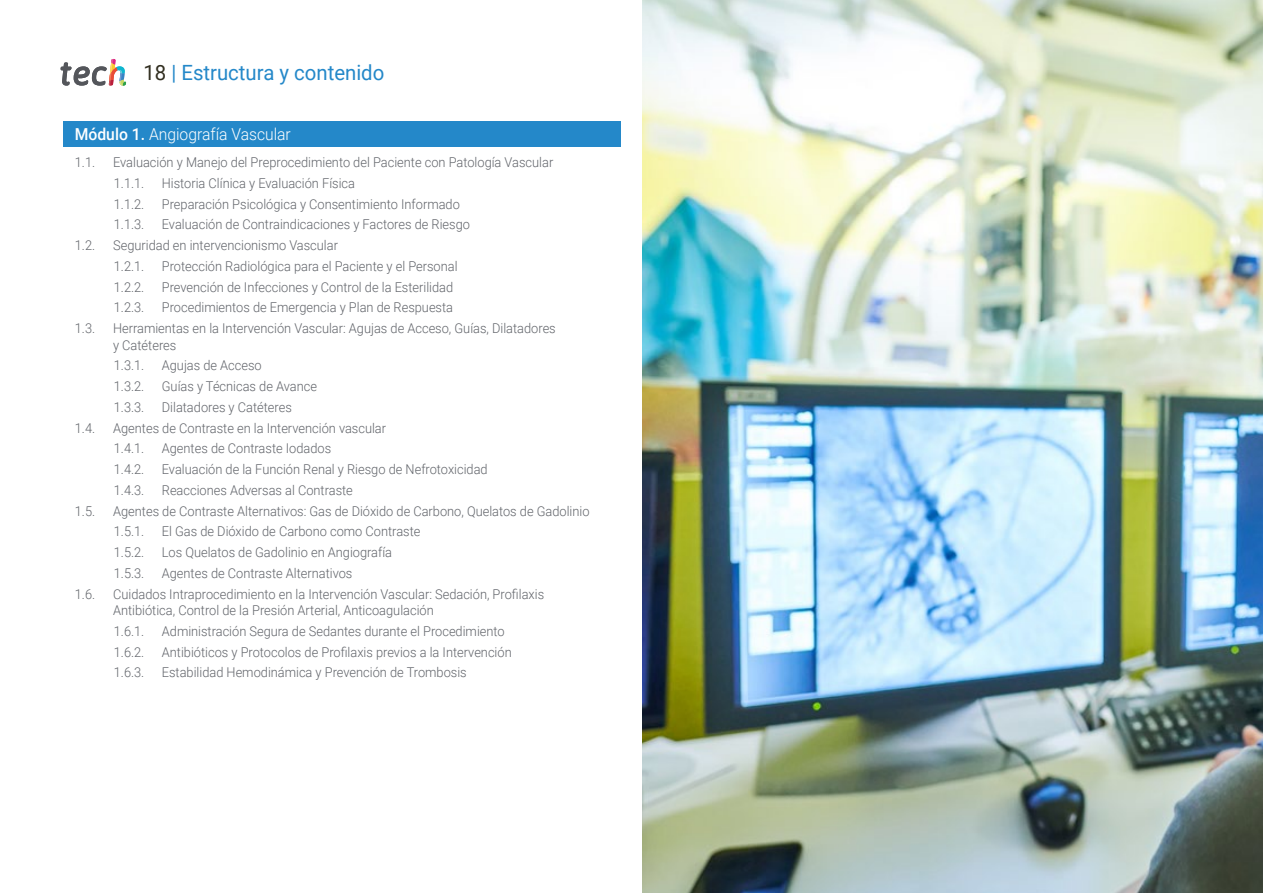
<style>
.page{position:relative;width:1263px;height:893px;background:#fff}
.page>*{position:absolute;margin:0;border:0;box-sizing:border-box;transform-origin:0 0}
.t1{font:21px "Roboto";color:#2488c9}
.t2{font:300 16.5px "Roboto";color:#fff;scale:.95 1}
.t3{font:300 13.5px/20.7px "Roboto";color:#61646a;scale:.95 1}
.s1{color:#312e20}
.s2{font-weight:500}
</style>
<div class="page">
<img style="left:642px;top:0;width:621px;height:893px">
<div style="left:64px;top:121px;width:557px;height:25px;background:#2488c9"></div>
<svg style="left:61px;top:59px;width:65px;height:27px"></svg>
<h1 class="t1" style="left:144px;top:57px;width:242px"><span class="s1">18</span> | Estructura y contenido</h1>
<p class="t2" style="left:75px;top:123px;width:229px"><span class="s2">Módulo 1.</span> Angiografía Vascular</p>
<p class="t3" style="left:75px;top:151px;width:23px">1.1.</p>
<p class="t3" style="left:113px;top:151px;width:465px">Evaluación y Manejo del Preprocedimiento del Paciente con Patología Vascular<br>1.1.1.</p>
<p class="t3" style="left:162px;top:172px;width:205px">Historia Clínica y Evaluación Física</p>
<p class="t3" style="left:114px;top:193px;width:34px">1.1.2.</p>
<p class="t3" style="left:162px;top:193px;width:315px">Preparación Psicológica y Consentimiento Informado</p>
<p class="t3" style="left:114px;top:214px;width:34px">1.1.3.</p>
<p class="t3" style="left:162px;top:214px;width:326px">Evaluación de Contraindicaciones y Factores de Riesgo</p>
<p class="t3" style="left:75px;top:234px;width:23px">1.2.</p>
<p class="t3" style="left:113px;top:234px;width:238px">Seguridad en intervencionismo Vascular<br>1.2.1.</p>
<p class="t3" style="left:162px;top:255px;width:313px">Protección Radiológica para el Paciente y el Personal</p>
<p class="t3" style="left:114px;top:276px;width:34px">1.2.2.</p>
<p class="t3" style="left:162px;top:276px;width:308px">Prevención de Infecciones y Control de la Esterilidad</p>
<p class="t3" style="left:114px;top:297px;width:34px">1.2.3.</p>
<p class="t3" style="left:162px;top:297px;width:308px">Procedimientos de Emergencia y Plan de Respuesta</p>
<p class="t3" style="left:75px;top:317px;width:23px">1.3.</p>
<p class="t3" style="left:113px;top:320px;width:467px;line-height:16.5px">Herramientas en la Intervención Vascular: Agujas de Acceso, Guías, Dilatadores y Catéteres</p>
<p class="t3" style="left:114px;top:355px;width:34px">1.3.1.</p>
<p class="t3" style="left:162px;top:355px;width:107px">Agujas de Acceso</p>
<p class="t3" style="left:114px;top:375px;width:34px">1.3.2.</p>
<p class="t3" style="left:162px;top:375px;width:165px">Guías y Técnicas de Avance</p>
<p class="t3" style="left:114px;top:396px;width:34px">1.3.3.</p>
<p class="t3" style="left:162px;top:396px;width:138px">Dilatadores y Catéteres</p>
<p class="t3" style="left:75px;top:417px;width:23px">1.4.</p>
<p class="t3" style="left:113px;top:417px;width:289px">Agentes de Contraste en la Intervención vascular<br>1.4.1.</p>
<p class="t3" style="left:162px;top:438px;width:180px">Agentes de Contraste Iodados</p>
<p class="t3" style="left:114px;top:458px;width:34px">1.4.2.</p>
<p class="t3" style="left:162px;top:458px;width:344px">Evaluación de la Función Renal y Riesgo de Nefrotoxicidad</p>
<p class="t3" style="left:114px;top:479px;width:34px">1.4.3.</p>
<p class="t3" style="left:162px;top:479px;width:203px">Reacciones Adversas al Contraste</p>
<p class="t3" style="left:75px;top:500px;width:23px">1.5.</p>
<p class="t3" style="left:113px;top:500px;width:503px">Agentes de Contraste Alternativos: Gas de Dióxido de Carbono, Quelatos de Gadolinio<br>1.5.1.</p>
<p class="t3" style="left:162px;top:521px;width:274px">El Gas de Dióxido de Carbono como Contraste</p>
<p class="t3" style="left:114px;top:541px;width:34px">1.5.2.</p>
<p class="t3" style="left:162px;top:541px;width:244px">Los Quelatos de Gadolinio en Angiografía</p>
<p class="t3" style="left:114px;top:562px;width:34px">1.5.3.</p>
<p class="t3" style="left:162px;top:562px;width:202px">Agentes de Contraste Alternativos</p>
<p class="t3" style="left:75px;top:583px;width:23px">1.6.</p>
<p class="t3" style="left:113px;top:585px;width:455px;line-height:16.5px">Cuidados Intraprocedimiento en la Intervención Vascular: Sedación, Profilaxis<br>Antibiótica, Control de la Presión Arterial, Anticoagulación</p>
<p class="t3" style="left:114px;top:620px;width:34px">1.6.1.</p>
<p class="t3" style="left:162px;top:620px;width:362px">Administración Segura de Sedantes durante el Procedimiento</p>
<p class="t3" style="left:114px;top:641px;width:34px">1.6.2.</p>
<p class="t3" style="left:162px;top:641px;width:370px">Antibióticos y Protocolos de Profilaxis previos a la Intervención</p>
<p class="t3" style="left:114px;top:662px;width:34px">1.6.3.</p>
<p class="t3" style="left:162px;top:662px;width:322px">Estabilidad Hemodinámica y Prevención de Trombosis</p>
</div>
